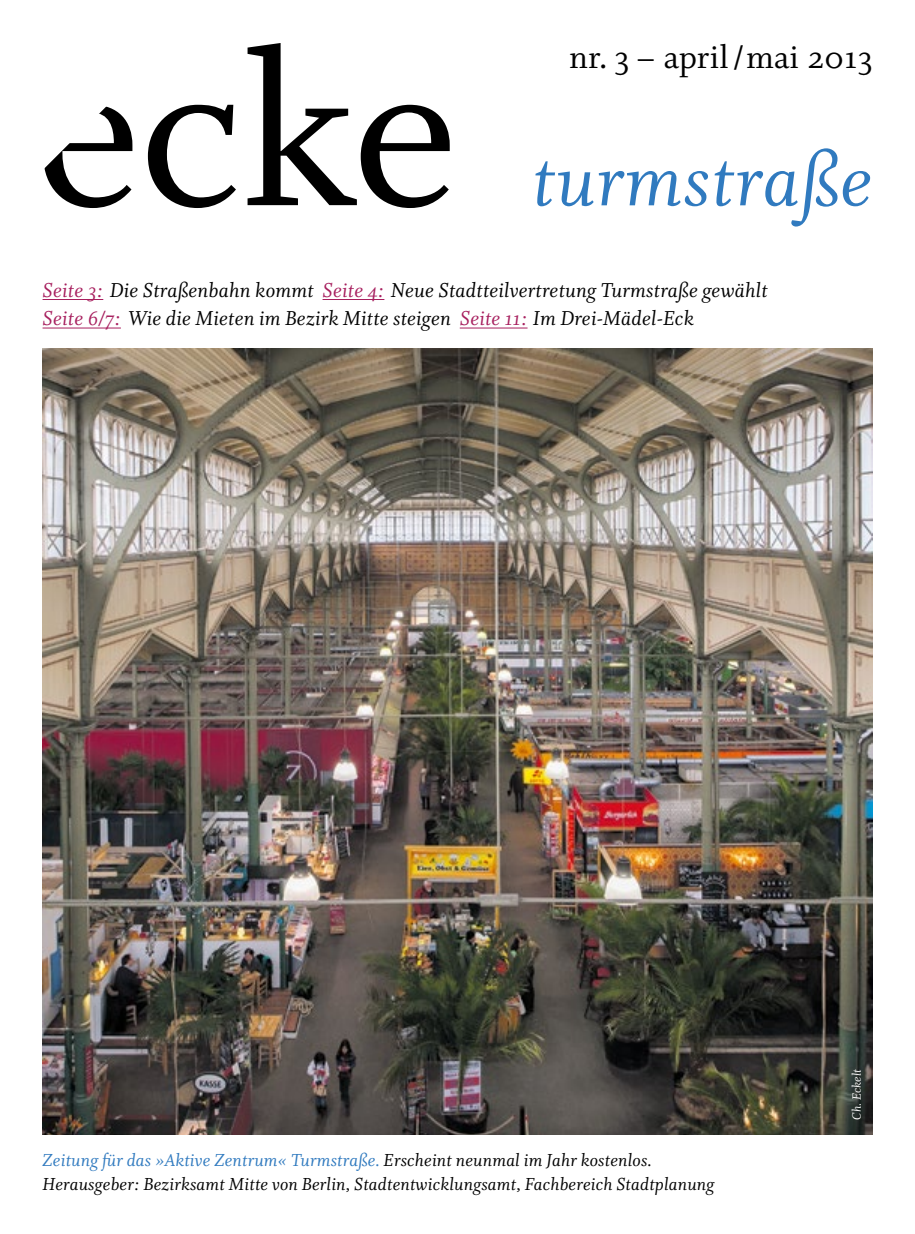
<style>
.page{position:relative;width:915px;height:1234px;background:#fff}
.page>*{position:absolute;margin:0;border:0;box-sizing:border-box;transform-origin:0 0}
.t1{font:241.05px "Whitman Roman LF";color:#000}
.t2{font:82.5px "Whitman Italic LF";letter-spacing:.01em;color:#307abf}
.t3{font:36px "Whitman Roman Os F";letter-spacing:.005em;color:#000}
.t4{font:22.5px/28.5px "Whitman Italic Os F";letter-spacing:.01em;color:#000}
.t5{font:19.5px/24px "Whitman Italic Os F";letter-spacing:.01em;color:#000}
.t6{font:13.5px "Whitman Italic Os F";letter-spacing:.01em;color:#fff}
.s1{color:#a71f5e}
.s2{color:#307abf}
</style>
<div class="page">
<hr style="left:43px;top:299px;width:60px;height:1px;background:#a71f5e">
<hr style="left:322px;top:299px;width:62px;height:1px;background:#a71f5e">
<hr style="left:43px;top:328px;width:78px;height:1px;background:#a71f5e">
<hr style="left:459px;top:328px;width:68px;height:1px;background:#a71f5e">
<img style="left:43px;top:349px;width:829px;height:784px">
<h1 class="t1" style="left:36px;top:-1px;width:423px">ecke</h1>
<h3 class="t3" style="left:569px;top:38px;width:305px">nr. 3 – april/mai 2013</h3>
<h2 class="t2" style="left:532px;top:135px;width:342px">turmstraße</h2>
<p class="t4" style="left:43px;top:276px;width:726px"><span class="s1">Seite 3:</span> Die Straßenbahn kommt <span class="s1">Seite 4:</span> Neue Stadtteilvertretung Turmstraße gewählt<br><span class="s1">Seite 6/7:</span> Wie die Mieten im Bezirk Mitte steigen <span class="s1">Seite 11:</span> Im Drei-Mädel-Eck</p>
<p class="t5" style="left:43px;top:1148px;width:673px"><span class="s2">Zeitung für das »Aktive Zentrum« Turmstraße.</span> Erscheint neunmal im Jahr kostenlos.<br>Herausgeber: Bezirksamt Mitte von Berlin, Stadtentwicklungsamt, Fachbereich Stadtplanung</p>
<p class="t6" style="left:848px;top:1119px;width:52px;rotate:-90deg">Ch. Eckelt</p>
</div>
